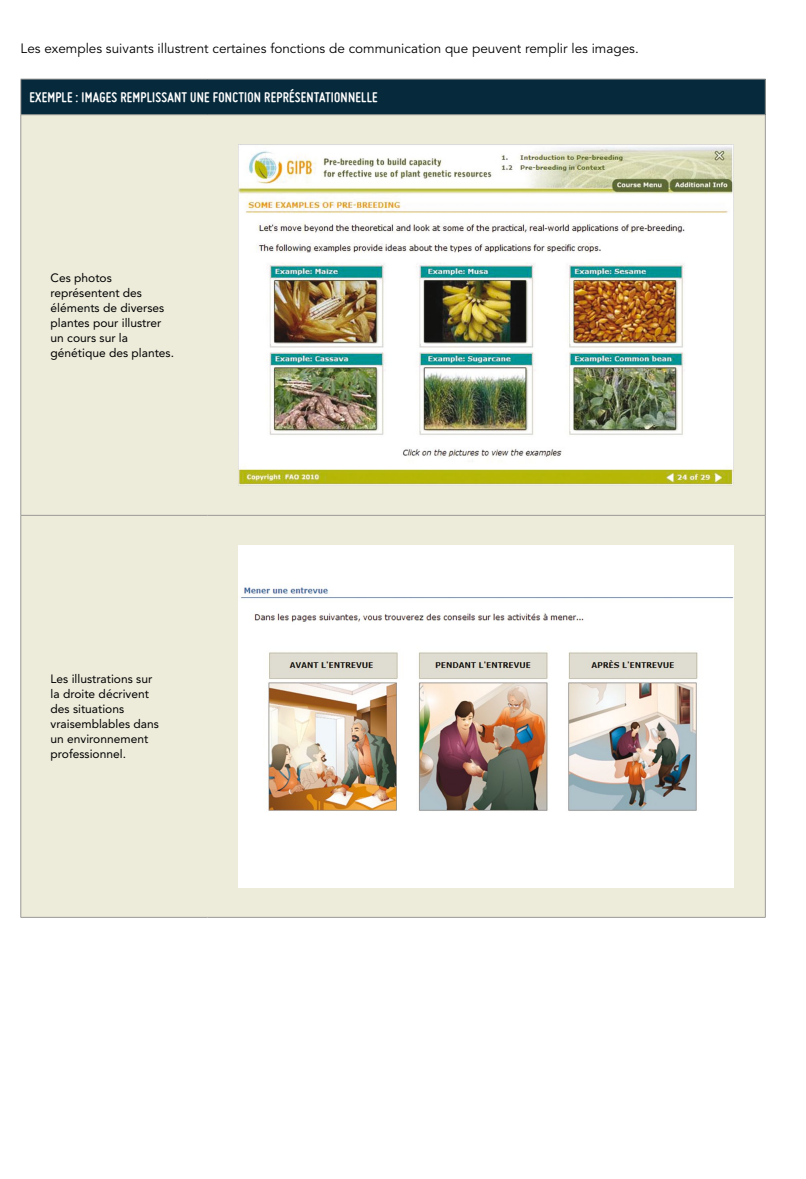
<style>
.page{position:relative;width:806px;height:1179px;background:#fff}
.page>*{position:absolute;margin:0;border:0;box-sizing:border-box;transform-origin:0 0}
.t1{font:700 15px "Miso";letter-spacing:.015em;color:#fff}
.t2{font:13.5px "Avenir LT Std";color:#000}
.t3{font:12px/15px "Avenir LT Std";color:#000}
</style>
<div class="page">
<div style="left:21px;top:79px;width:743px;height:36px;background:#06293b"></div>
<div style="left:22px;top:115px;width:742px;height:801px;background:#edebda"></div>
<hr style="left:21px;top:515px;width:186px;height:1px;background:#999996">
<hr style="left:207px;top:515px;width:558px;height:1px;background:#999996">
<hr style="left:21px;top:115px;width:1px;height:400px;background:#999996">
<hr style="left:764px;top:115px;width:1px;height:400px;background:#999996">
<hr style="left:21px;top:515px;width:1px;height:402px;background:#999996">
<hr style="left:764px;top:515px;width:1px;height:402px;background:#999996">
<hr style="left:21px;top:916px;width:186px;height:1px;background:#999996">
<hr style="left:207px;top:916px;width:558px;height:1px;background:#999996">
<hr style="left:21px;top:79px;width:186px;height:1px;background:#999996">
<hr style="left:21px;top:79px;width:1px;height:35px;background:#999996">
<hr style="left:207px;top:79px;width:558px;height:1px;background:#999996">
<hr style="left:764px;top:79px;width:1px;height:35px;background:#999996">
<hr style="left:21px;top:114px;width:186px;height:1px;background:#999996">
<hr style="left:207px;top:114px;width:558px;height:1px;background:#999996">
<img style="left:239px;top:144px;width:494px;height:341px">
<img style="left:239px;top:545px;width:494px;height:342px">
<p class="t2" style="left:21px;top:41px;width:619px">Les exemples suivants illustrent certaines fonctions de communication que peuvent remplir les images.</p>
<p class="t1" style="left:29px;top:89px;width:349px">EXEMPLE : IMAGES REMPLISSANT UNE FONCTION REPRÉSENTATIONNELLE</p>
<p class="t3" style="left:51px;top:270px;width:125px">Ces photos représentent des éléments de diverses plantes pour illustrer un cours sur la génétique des plantes.</p>
<p class="t3" style="left:51px;top:671px;width:110px">Les illustrations sur la droite décrivent des situations vraisemblables dans un environnement professionnel.</p>
</div>
